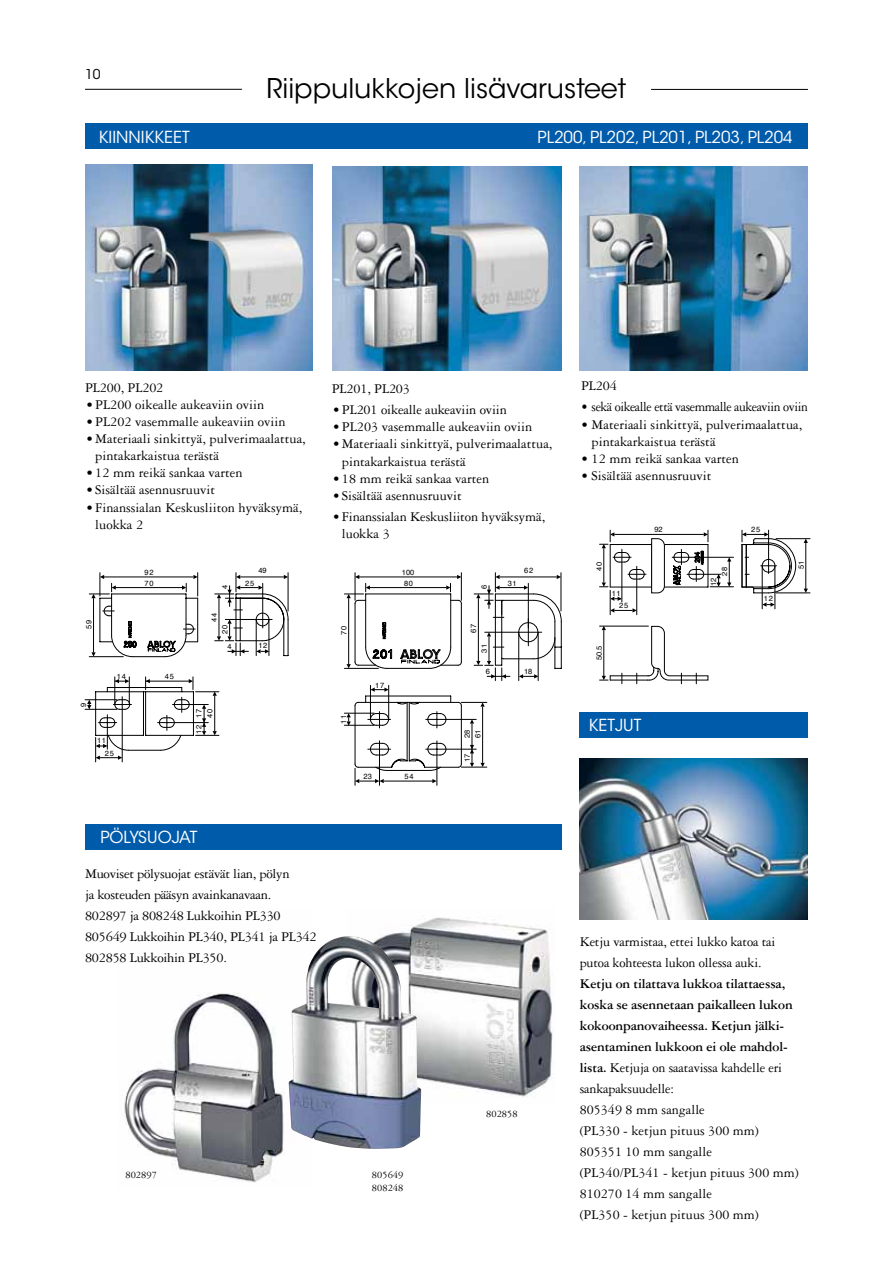
<style>
.page{position:relative;width:893px;height:1263px;background:#fff}
.page>*{position:absolute;margin:0;border:0;box-sizing:border-box;transform-origin:0 0}
.t1{font:27px "ITC Avant Garde Std";color:#000}
.t2{font:16.5px "ITC Avant Garde Std";color:#fff}
.t3{font:14.25px/21px "Garamond 3 LT Std";color:#000}
.t4{font:14.25px/21px "Garamond 3 LT Std";letter-spacing:-.02em;color:#000}
.t5{font:14.25px "Garamond 3 LT Std";letter-spacing:-.03em;color:#000;scale:.95 1}
.t6{font:13.5px "ITC Avant Garde Std";color:#000}
.t7{font:10.5px/12.6px "Garamond 3 LT Std";color:#000}
.t8{font:7.5px/10.6px "Helvetica";letter-spacing:.1em;color:#000}
.s1{font-weight:700}
</style>
<div class="page">
<img style="left:124px;top:992px;width:165px;height:191px">
<img style="left:384px;top:917px;width:170px;height:180px">
<img style="left:289px;top:936px;width:132px;height:213px">
<hr style="left:85px;top:699px;width:32px;height:1px;background:#000">
<hr style="left:85px;top:709px;width:32px;height:1px;background:#000">
<svg style="left:87px;top:573px;width:202px;height:189px"></svg>
<svg style="left:344px;top:573px;width:218px;height:212px"></svg>
<hr style="left:344px;top:725px;width:30px;height:1px;background:#000">
<hr style="left:610px;top:680px;width:38px;height:1px;background:#000">
<hr style="left:610px;top:675px;width:38px;height:1px;background:#000">
<svg style="left:648px;top:626px;width:61px;height:58px"></svg>
<hr style="left:776px;top:593px;width:34px;height:1px;background:#000">
<hr style="left:776px;top:538px;width:34px;height:1px;background:#000">
<hr style="left:805px;top:541px;width:1px;height:49px;background:#000">
<svg style="left:804px;top:589px;width:4px;height:4px"></svg>
<svg style="left:804px;top:539px;width:4px;height:4px"></svg>
<hr style="left:604px;top:630px;width:1px;height:47px;background:#000">
<svg style="left:600px;top:676px;width:11px;height:5px"></svg>
<hr style="left:600px;top:626px;width:48px;height:1px;background:#000">
<svg style="left:602px;top:626px;width:4px;height:4px"></svg>
<svg style="left:600px;top:530px;width:196px;height:85px"></svg>
<hr style="left:85px;top:89px;width:157px;height:1px;background:#000">
<hr style="left:651px;top:89px;width:157px;height:1px;background:#000">
<div style="left:85px;top:123px;width:723px;height:26px;background:#005baa"></div>
<img style="left:85px;top:165px;width:228px;height:205px">
<img style="left:333px;top:166px;width:228px;height:204px">
<img style="left:579px;top:166px;width:229px;height:204px">
<div style="left:85px;top:824px;width:476px;height:25px;background:#005baa"></div>
<div style="left:580px;top:712px;width:228px;height:26px;background:#005baa"></div>
<img style="left:579px;top:758px;width:229px;height:161px">
<p class="t6" style="left:85px;top:66px;width:17px">10</p>
<h1 class="t1" style="left:267px;top:71px;width:361px">Riippulukkojen lisävarusteet</h1>
<p class="t2" style="left:99px;top:127px;width:92px">KIINNIKKEET</p>
<p class="t2" style="left:538px;top:127px;width:257px">PL200, PL202, PL201, PL203, PL204</p>
<p class="t3" style="left:85px;top:377px;width:80px">PL200, PL202</p>
<p class="t3" style="left:86px;top:394px;width:180px">• PL200 oikealle aukeaviin oviin</p>
<p class="t3" style="left:86px;top:411px;width:201px">• PL202 vasemmalle aukeaviin oviin</p>
<p class="t3" style="left:95px;top:430px;width:212px;line-height:17.1px;text-indent:-9px">• Materiaali sinkittyä, pulverimaalattua, pintakarkaistua terästä</p>
<p class="t3" style="left:86px;top:463px;width:158px">• 12 mm reikä sankaa varten</p>
<p class="t3" style="left:86px;top:480px;width:130px">• Sisältää asennusruuvit</p>
<p class="t3" style="left:95px;top:499px;width:208px;line-height:17.1px;text-indent:-9px">• Finanssialan Keskusliiton hyväksymä, luokka 2</p>
<p class="t8" style="left:84px;top:629px;width:11px;rotate:-90deg">59</p>
<p class="t8" style="left:78px;top:707px;width:6px;rotate:-90deg">9</p>
<p class="t8" style="left:97px;top:736px;width:10px">11</p>
<p class="t8" style="left:117px;top:671px;width:11px">14</p>
<p class="t8" style="left:105px;top:748px;width:11px">25</p>
<p class="t8" style="left:145px;top:567px;width:11px">92<br>70</p>
<p class="t8" style="left:165px;top:671px;width:11px">45</p>
<p class="t8" style="left:220px;top:589px;width:6px;rotate:-90deg">4</p>
<p class="t8" style="left:209px;top:621px;width:11px;rotate:-90deg">44</p>
<p class="t8" style="left:220px;top:634px;width:11px;rotate:-90deg">20</p>
<p class="t8" style="left:258px;top:565px;width:10px">49</p>
<p class="t8" style="left:245px;top:578px;width:11px">25</p>
<p class="t8" style="left:227px;top:641px;width:6px">4</p>
<p class="t8" style="left:258px;top:640px;width:11px">12</p>
<p class="t8" style="left:194px;top:718px;width:11px;rotate:-90deg">17</p>
<p class="t8" style="left:194px;top:734px;width:11px;rotate:-90deg">12</p>
<p class="t8" style="left:205px;top:718px;width:11px;rotate:-90deg">40</p>
<p class="t3" style="left:332px;top:379px;width:80px">PL201, PL203</p>
<p class="t3" style="left:333px;top:400px;width:175px">• PL201 oikealle aukeaviin oviin</p>
<p class="t3" style="left:333px;top:417px;width:201px">• PL203 vasemmalle aukeaviin oviin</p>
<p class="t3" style="left:342px;top:436px;width:212px;line-height:17.1px;text-indent:-9px">• Materiaali sinkittyä, pulverimaalattua, pintakarkaistua terästä</p>
<p class="t3" style="left:333px;top:468px;width:158px">• 18 mm reikä sankaa varten</p>
<p class="t3" style="left:333px;top:485px;width:130px">• Sisältää asennusruuvit</p>
<p class="t3" style="left:342px;top:508px;width:205px;line-height:17.1px;text-indent:-9px">• Finanssialan Keskusliiton hyväksymä, luokka 3</p>
<p class="t8" style="left:339px;top:635px;width:11px;rotate:-90deg">70</p>
<p class="t8" style="left:338px;top:723px;width:10px;rotate:-90deg">11</p>
<p class="t8" style="left:402px;top:567px;width:14px">100<br>80</p>
<p class="t8" style="left:375px;top:680px;width:11px">17</p>
<p class="t8" style="left:364px;top:771px;width:10px">23</p>
<p class="t8" style="left:405px;top:771px;width:11px">54</p>
<p class="t8" style="left:479px;top:589px;width:6px;rotate:-90deg">6</p>
<p class="t8" style="left:469px;top:633px;width:11px;rotate:-90deg">67</p>
<p class="t8" style="left:479px;top:653px;width:11px;rotate:-90deg">31</p>
<p class="t8" style="left:508px;top:578px;width:11px">31</p>
<p class="t8" style="left:524px;top:565px;width:11px">62</p>
<p class="t8" style="left:486px;top:666px;width:6px">6</p>
<p class="t8" style="left:524px;top:666px;width:10px">18</p>
<p class="t8" style="left:462px;top:738px;width:10px;rotate:-90deg">28<br>61</p>
<p class="t8" style="left:462px;top:762px;width:10px;rotate:-90deg">17</p>
<p class="t2" style="left:100px;top:827px;width:98px">PÖLYSUOJAT</p>
<p class="t4" style="left:85px;top:864px;width:233px">Muoviset pölysuojat estävät lian, pölyn<br>ja kosteuden pääsyn avainkanavaan.<br>802897 ja 808248 Lukkoihin PL330<br>805649 Lukkoihin PL340, PL341 ja PL342<br>802858 Lukkoihin PL350.</p>
<p class="t7" style="left:486px;top:1107px;width:33px">802858</p>
<p class="t7" style="left:125px;top:1168px;width:33px">802897</p>
<p class="t7" style="left:372px;top:1169px;width:33px">805649<br>808248</p>
<p class="t3" style="left:581px;top:376px;width:37px">PL204</p>
<p class="t5" style="left:581px;top:399px;width:240px">• sekä oikealle että vasemmalle aukeaviin oviin</p>
<p class="t3" style="left:592px;top:416px;width:212px;line-height:17.1px;text-indent:-11px">• Materiaali sinkittyä, pulverimaalattua, pintakarkaistua terästä</p>
<p class="t3" style="left:581px;top:448px;width:159px">• 12 mm reikä sankaa varten</p>
<p class="t3" style="left:581px;top:465px;width:132px">• Sisältää asennusruuvit</p>
<p class="t8" style="left:594px;top:571px;width:11px;rotate:-90deg">40</p>
<p class="t8" style="left:619px;top:588px;width:11px;line-height:12.1px;text-indent:-7px">11<br>25</p>
<p class="t8" style="left:594px;top:660px;width:16px;rotate:-90deg">50.5</p>
<p class="t8" style="left:654px;top:525px;width:10px">92</p>
<p class="t2" style="left:589px;top:715px;width:54px">KETJUT</p>
<p class="t8" style="left:719px;top:576px;width:11px;rotate:-90deg">28</p>
<p class="t8" style="left:708px;top:586px;width:10px;rotate:-90deg">12</p>
<p class="t8" style="left:751px;top:525px;width:11px">25</p>
<p class="t8" style="left:764px;top:594px;width:11px">12</p>
<p class="t8" style="left:796px;top:569px;width:11px;rotate:-90deg">51</p>
<p class="t3" style="left:580px;top:931px;width:197px">Ketju varmistaa, ettei lukko katoa tai putoa kohteesta lukon ollessa auki.</p>
<p class="t3" style="left:580px;top:973px;width:221px"><span class="s1">Ketju on tilattava lukkoa tilattaessa, koska se asennetaan paikalleen lukon kokoonpanovaiheessa. Ketjun jälki&shy;asentaminen lukkoon ei ole mahdol&shy;lista.</span> Ketjuja on saatavissa kahdelle eri sankapaksuudelle:<br>805349 8 mm sangalle<br>(PL330 - ketjun pituus 300 mm)<br>805351 10 mm sangalle<br>(PL340/PL341 - ketjun pituus 300 mm)<br>810270 14 mm sangalle<br>(PL350 - ketjun pituus 300 mm)</p>
</div>
